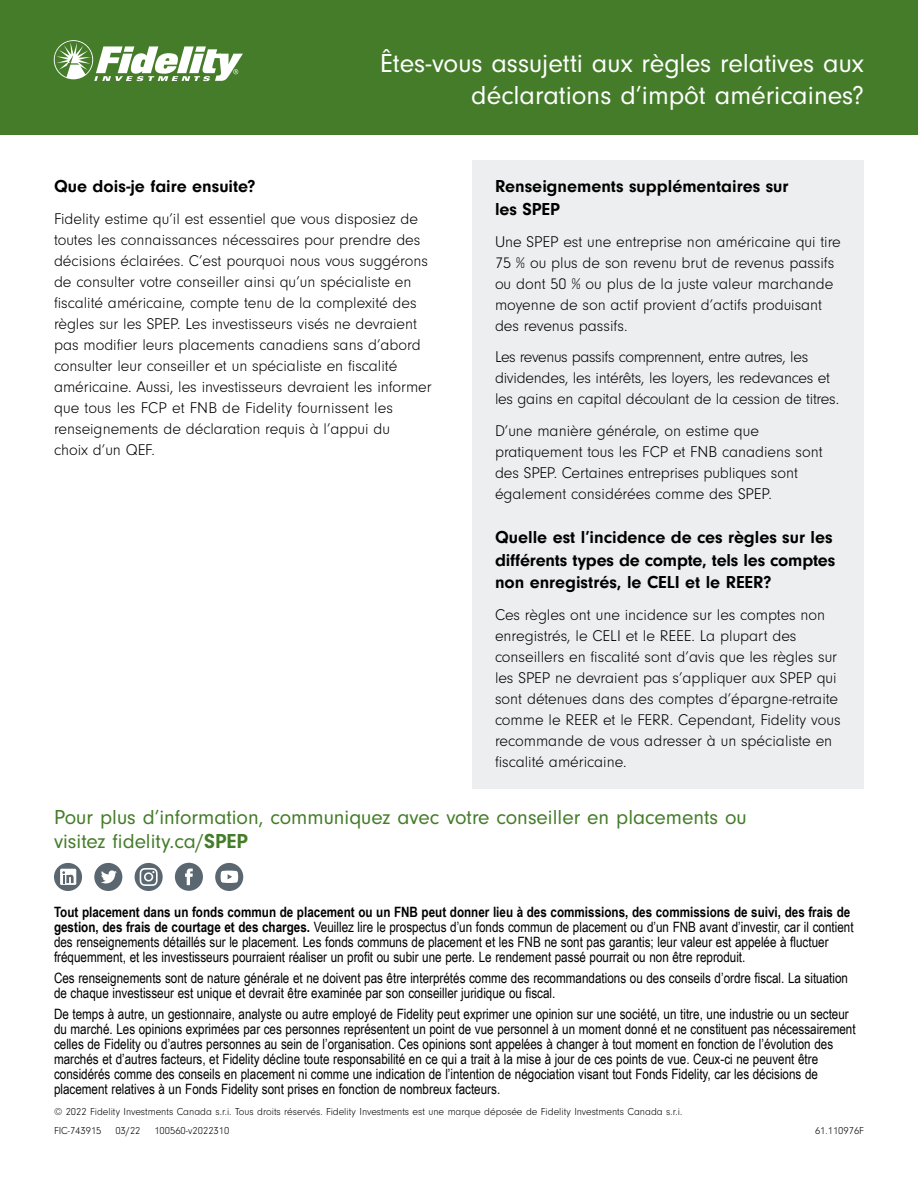
<style>
.page{position:relative;width:918px;height:1188px;background:#fff}
.page>*{position:absolute;margin:0;border:0;box-sizing:border-box;transform-origin:0 0}
.t1{font:27px/31.5px "Neuzeit Gro";color:#fff;text-align:right}
.t2{font:21px/24px "Neuzeit Gro";color:#447c29}
.t3{font:700 18px/22.5px "Neuzeit Gro";color:#000}
.t4{font:300 16.2px/21px "Neuzeit Gro";color:#000}
.t5{font:300 16.2px/21px "Neuzeit Gro";letter-spacing:-.02em;color:#000}
.t6{font:14.25px/15px "Arial Narrow";color:#000}
.t7{font:300 10.5px/19.5px "Neuzeit Gro";color:#000}
.s1{font-weight:700}
</style>
<div class="page">
<div style="left:0;top:0;width:918px;height:135px;background:#447c29"></div>
<svg style="left:54px;top:40px;width:189px;height:41px"></svg>
<div style="left:472px;top:161px;width:392px;height:628px;background:#edeeef"></div>
<svg style="left:54px;top:863px;width:28px;height:28px"></svg>
<svg style="left:94px;top:863px;width:28px;height:28px"></svg>
<svg style="left:175px;top:863px;width:28px;height:28px"></svg>
<svg style="left:215px;top:863px;width:28px;height:28px"></svg>
<svg style="left:135px;top:863px;width:28px;height:28px"></svg>
<h1 class="t1" style="left:380px;top:48px;width:485px">Êtes-vous assujetti aux règles relatives aux déclarations d’impôt américaines?</h1>
<p class="t3" style="left:54px;top:175px;width:203px">Que dois-je faire ensuite?</p>
<p class="t4" style="left:54px;top:209px;width:379px">Fidelity estime qu’il est essentiel que vous disposiez de toutes les connaissances nécessaires pour prendre des décisions éclairées. C’est pourquoi nous vous suggérons de consulter votre conseiller ainsi qu’un spécialiste en fiscalité américaine, compte tenu de la complexité des règles sur les SPEP. Les investisseurs visés ne devraient pas modifier leurs placements canadiens sans d’abord consulter leur conseiller et un spécialiste en fiscalité américaine. Aussi, les investisseurs devraient les informer que tous les FCP et FNB de Fidelity fournissent les renseignements de déclaration requis à l’appui du<br>choix d’un QEF.</p>
<p class="t3" style="left:495px;top:175px;width:295px">Renseignements supplémentaires sur les SPEP</p>
<p class="t4" style="left:495px;top:231px;width:347px">Une SPEP est une entreprise non américaine qui tire 75 % ou plus de son revenu brut de revenus passifs ou dont 50 % ou plus de la juste valeur marchande moyenne de son actif provient d’actifs produisant des revenus passifs.</p>
<p class="t5" style="left:495px;top:347px;width:346px">Les revenus passifs comprennent, entre autres, les dividendes, les intérêts, les loyers, les redevances et les gains en capital découlant de la cession de titres.</p>
<p class="t4" style="left:495px;top:420px;width:329px">D’une manière générale, on estime que pratiquement tous les FCP et FNB canadiens sont des SPEP. Certaines entreprises publiques sont également considérées comme des SPEP.</p>
<p class="t3" style="left:495px;top:526px;width:342px">Quelle est l’incidence de ces règles sur les différents types de compte, tels les comptes non enregistrés, le CELI et le REER?</p>
<p class="t4" style="left:495px;top:605px;width:347px">Ces règles ont une incidence sur les comptes non enregistrés, le CELI et le REEE. La plupart des conseillers en fiscalité sont d’avis que les règles sur les SPEP ne devraient pas s’appliquer aux SPEP qui sont détenues dans des comptes d’épargne-retraite comme le REER et le FERR. Cependant, Fidelity vous recommande de vous adresser à un spécialiste en fiscalité américaine.</p>
<h2 class="t2" style="left:54px;top:806px;width:694px">Pour plus d’information, communiquez avec votre conseiller en placements ou visitez fidelity.ca/<span class="s1">SPEP</span></h2>
<p class="t6" style="left:54px;top:904px;width:801px"><span class="s1">Tout placement dans un fonds commun de placement ou un FNB peut donner lieu à des commissions, des commissions de suivi, des frais de gestion, des frais de courtage et des charges.</span> Veuillez lire le prospectus d’un fonds commun de placement ou d’un FNB avant d’investir, car il contient des renseignements détaillés sur le placement. Les fonds communs de placement et les FNB ne sont pas garantis; leur valeur est appelée à fluctuer fréquemment, et les investisseurs pourraient réaliser un profit ou subir une perte. Le rendement passé pourrait ou non être reproduit.</p>
<p class="t6" style="left:54px;top:970px;width:796px">Ces renseignements sont de nature générale et ne doivent pas être interprétés comme des recommandations ou des conseils d’ordre fiscal. La situation de chaque investisseur est unique et devrait être examinée par son conseiller juridique ou fiscal.</p>
<p class="t6" style="left:54px;top:1006px;width:803px">De temps à autre, un gestionnaire, analyste ou autre employé de Fidelity peut exprimer une opinion sur une société, un titre, une industrie ou un secteur du marché. Les opinions exprimées par ces personnes représentent un point de vue personnel à un moment donné et ne constituent pas nécessairement celles de Fidelity ou d’autres personnes au sein de l’organisation. Ces opinions sont appelées à changer à tout moment en fonction de l’évolution des marchés et d’autres facteurs, et Fidelity décline toute responsabilité en ce qui a trait à la mise à jour de ces points de vue. Ceux-ci ne peuvent être considérés comme des conseils en placement ni comme une indication de l’intention de négociation visant tout Fonds Fidelity, car les décisions de placement relatives à un Fonds Fidelity sont prises en fonction de nombreux facteurs.</p>
<p class="t7" style="left:54px;top:1102px;width:630px">© 2022 Fidelity Investments Canada s.r.i. Tous droits réservés. Fidelity Investments est une marque déposée de Fidelity Investments Canada s.r.i.<br>FIC-743915</p>
<p class="t7" style="left:115px;top:1121px;width:27px">03/22</p>
<p class="t7" style="left:154px;top:1121px;width:77px">100560-v2022310</p>
<p class="t7" style="left:815px;top:1121px;width:50px">61.110976F</p>
</div>
